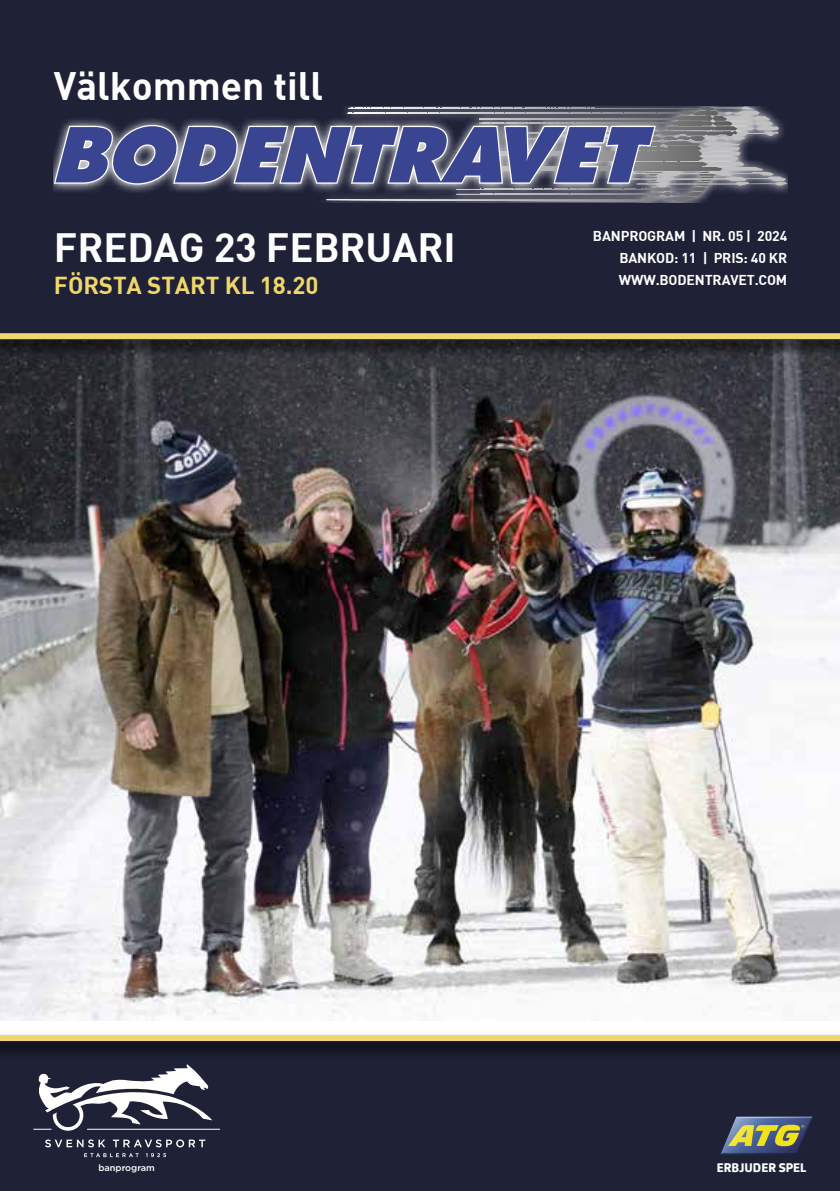
<style>
.page{position:relative;width:840px;height:1191px;background:#fff}
.page>*{position:absolute;margin:0;border:0;box-sizing:border-box;transform-origin:0 0}
.t1{font:40px "DIN Bold";letter-spacing:-.005em;color:#fff}
.t2{font:38.8px "DIN Bold";color:#fff}
.t3{font:24px "DIN Bold";letter-spacing:-.005em;color:#f0d76b}
.t4{font:14px/22px "DIN Bold";letter-spacing:-.01em;color:#fff;text-align:justify}
.t5{font:800 12px "ATG Text";color:#fff}
.t6{font:500 9.2px "Gotham";color:#fff}
</style>
<div class="page">
<img style="left:0;top:358px;width:839px;height:662px">
<div style="left:0;top:0;width:839px;height:339px;background:#1f2237"></div>
<svg style="left:54px;top:107px;width:732px;height:95px"></svg>
<svg style="left:0;top:339px;width:839px;height:19px;background:#27292c"></svg>
<div style="left:0;top:333px;width:839px;height:6px;background:#f0d76b"></div>
<div style="left:0;top:1037px;width:839px;height:154px;background:#1f2237"></div>
<svg style="left:0;top:1034px;width:839px;height:20px;fill:#131522"></svg>
<div style="left:0;top:1035px;width:839px;height:6px;background:#f0d76b"></div>
<svg style="left:720px;top:1116px;width:92px;height:38px"></svg>
<svg style="left:45px;top:1139px;width:60px;height:8px"></svg>
<svg style="left:113px;top:1139px;width:92px;height:8px"></svg>
<svg style="left:84px;top:1153px;width:55px;height:4px"></svg>
<svg style="left:146px;top:1153px;width:20px;height:4px"></svg>
<svg style="left:33px;top:1064px;width:187px;height:66px"></svg>
<h2 class="t2" style="left:54px;top:61px;width:270px">Välkommen till</h2>
<h1 class="t1" style="left:54px;top:221px;width:403px">FREDAG 23 FEBRUARI</h1>
<h3 class="t3" style="left:54px;top:269px;width:266px">FÖRSTA START KL 18.20</h3>
<p class="t4" style="left:618px;top:224px;width:170px;text-indent:-26px">BANPROGRAM | NR. 05 | 2024<br>BANKOD: 11 | PRIS: 40 KR WWW.BODENTRAVET.COM</p>
<p class="t6" style="left:98px;top:1161px;width:58px">banprogram</p>
<p class="t5" style="left:716px;top:1160px;width:91px">ERBJUDER SPEL</p>
</div>
